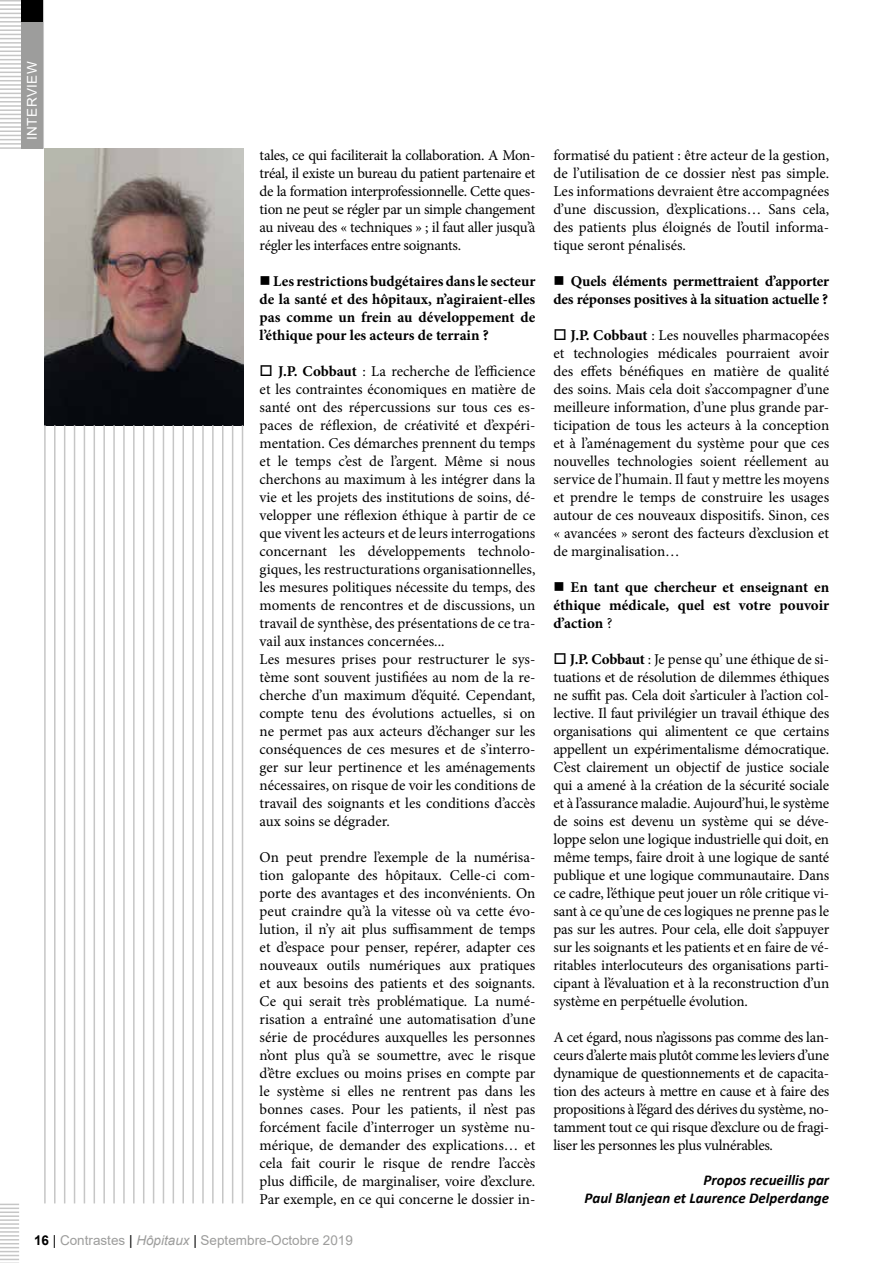
<style>
.page{position:relative;width:893px;height:1263px;background:#fff}
.page>*{position:absolute;margin:0;border:0;box-sizing:border-box;transform-origin:0 0}
.t1{font:15px/18px "Minion Pro";color:#000;text-align:justify}
.t2{font:700 15px/18px "Minion Pro";letter-spacing:-.005em;color:#000;text-align:justify}
.t3{font:italic 700 15px/18px "Calibri";color:#000;text-align:right}
.t4{font:13.5px "Arial";color:#9d9d9c}
.t5{font:13.5px "Arial";letter-spacing:.035em;color:#fff}
.s1{font-weight:700}
.s2{font-weight:700;color:#000}
.s3{color:#000}
.s4{font-style:italic}
.s5{font-weight:400}
</style>
<div class="page">
<svg style="left:0;top:1203px;width:19px;height:60px"></svg>
<img style="left:44px;top:149px;width:199px;height:276px">
<hr style="left:0;top:0;width:21px;height:2px;background:#c6c6c6">
<hr style="left:0;top:4px;width:21px;height:2px;background:#c6c6c6">
<hr style="left:0;top:8px;width:21px;height:2px;background:#c6c6c6">
<svg style="left:0;top:13px;width:21px;height:5px"></svg>
<hr style="left:0;top:21px;width:21px;height:2px;background:#c6c6c6">
<hr style="left:0;top:25px;width:21px;height:2px;background:#c6c6c6">
<hr style="left:0;top:29px;width:21px;height:2px;background:#c6c6c6">
<svg style="left:0;top:34px;width:21px;height:5px"></svg>
<hr style="left:0;top:42px;width:21px;height:2px;background:#c6c6c6">
<hr style="left:0;top:46px;width:21px;height:2px;background:#c6c6c6">
<svg style="left:0;top:51px;width:21px;height:9px"></svg>
<hr style="left:0;top:63px;width:21px;height:2px;background:#c6c6c6">
<hr style="left:0;top:67px;width:21px;height:2px;background:#c6c6c6">
<svg style="left:0;top:72px;width:21px;height:9px"></svg>
<hr style="left:0;top:84px;width:21px;height:2px;background:#c6c6c6">
<hr style="left:0;top:88px;width:21px;height:2px;background:#c6c6c6">
<svg style="left:0;top:93px;width:21px;height:5px"></svg>
<hr style="left:0;top:101px;width:21px;height:2px;background:#c6c6c6">
<hr style="left:0;top:105px;width:21px;height:2px;background:#c6c6c6">
<hr style="left:0;top:109px;width:21px;height:2px;background:#c6c6c6">
<svg style="left:0;top:114px;width:21px;height:5px"></svg>
<hr style="left:0;top:122px;width:21px;height:2px;background:#c6c6c6">
<hr style="left:0;top:126px;width:21px;height:2px;background:#c6c6c6">
<hr style="left:0;top:130px;width:21px;height:2px;background:#c6c6c6">
<svg style="left:0;top:135px;width:21px;height:5px"></svg>
<hr style="left:0;top:143px;width:21px;height:2px;background:#c6c6c6">
<hr style="left:0;top:147px;width:21px;height:2px;background:#c6c6c6">
<hr style="left:43px;top:0;width:1px;height:149px;background:#c6c6c6">
<div style="left:21px;top:21px;width:22px;height:128px;background:#9d9d9c"></div>
<div style="left:21px;top:0;width:22px;height:21px;background:#000"></div>
<hr style="left:242px;top:425px;width:1px;height:778px;background:#c6c6c6">
<hr style="left:232px;top:425px;width:1px;height:778px;background:#c6c6c6">
<hr style="left:222px;top:425px;width:1px;height:778px;background:#c6c6c6">
<hr style="left:212px;top:425px;width:2px;height:778px;background:#c6c6c6">
<hr style="left:202px;top:425px;width:2px;height:778px;background:#c6c6c6">
<hr style="left:192px;top:425px;width:2px;height:778px;background:#c6c6c6">
<hr style="left:182px;top:425px;width:2px;height:778px;background:#c6c6c6">
<hr style="left:173px;top:425px;width:1px;height:778px;background:#c6c6c6">
<hr style="left:163px;top:425px;width:1px;height:778px;background:#c6c6c6">
<hr style="left:153px;top:425px;width:1px;height:778px;background:#c6c6c6">
<hr style="left:143px;top:425px;width:1px;height:778px;background:#c6c6c6">
<hr style="left:133px;top:425px;width:2px;height:778px;background:#c6c6c6">
<hr style="left:123px;top:425px;width:2px;height:778px;background:#c6c6c6">
<hr style="left:113px;top:425px;width:2px;height:778px;background:#c6c6c6">
<hr style="left:103px;top:425px;width:2px;height:778px;background:#c6c6c6">
<hr style="left:94px;top:425px;width:1px;height:778px;background:#c6c6c6">
<hr style="left:84px;top:425px;width:1px;height:778px;background:#c6c6c6">
<hr style="left:74px;top:425px;width:1px;height:778px;background:#c6c6c6">
<hr style="left:64px;top:425px;width:1px;height:778px;background:#c6c6c6">
<hr style="left:54px;top:425px;width:2px;height:778px;background:#c6c6c6">
<hr style="left:44px;top:425px;width:2px;height:778px;background:#c6c6c6">
<p class="t5" style="left:23px;top:140px;width:80px;rotate:-90deg">INTERVIEW</p>
<p class="t1" style="left:260px;top:146px;width:277px">tales, ce qui faciliterait la collaboration. A Mon&shy;tréal, il existe un bureau du patient partenaire et de la formation interprofessionnelle. Cette ques&shy;tion ne peut se régler par un simple changement au niveau des « techniques » ; il faut aller jusqu’à régler les interfaces entre soignants.</p>
<p class="t2" style="left:260px;top:272px;width:277px">■ Les restrictions budgétaires dans le secteur de la santé et des hôpitaux, n’agiraient-elles pas comme un frein au développement de l’éthique pour les acteurs de terrain ?</p>
<p class="t1" style="left:260px;top:362px;width:277px;text-align:left">□ <span class="s1">J.P. Cobbaut</span> : La recherche de l’efficience et les contraintes économiques en matière de santé ont des répercussions sur tous ces es&shy;paces de réflexion, de créativité et d’expéri&shy;mentation. Ces démarches prennent du temps et le temps c’est de l’argent. Même si nous cherchons au maximum à les intégrer dans la vie et les projets des institutions de soins, dé&shy;velopper une réflexion éthique à partir de ce que vivent les acteurs et de leurs interrogations concernant les développements technolo&shy;giques, les restructurations organisationnelles, les mesures politiques nécessite du temps, des moments de rencontres et de discussions, un travail de synthèse, des présentations de ce tra&shy;vail aux instances concernées...<br>Les mesures prises pour restructurer le sys&shy;tème sont souvent justifiées au nom de la re&shy;cherche d’un maximum d’équité. Cependant, compte tenu des évolutions actuelles, si on ne permet pas aux acteurs d’échanger sur les conséquences de ces mesures et de s’interro&shy;ger sur leur pertinence et les aménagements nécessaires, on risque de voir les conditions de travail des soignants et les conditions d’accès aux soins se dégrader.</p>
<p class="t1" style="left:260px;top:848px;width:277px">On peut prendre l’exemple de la numérisa&shy;tion galopante des hôpitaux. Celle-ci com&shy;porte des avantages et des inconvénients. On peut craindre qu’à la vitesse où va cette évo&shy;lution, il n’y ait plus suffisamment de temps et d’espace pour penser, repérer, adapter ces nouveaux outils numériques aux pratiques et aux besoins des patients et des soignants.<br>Ce qui serait très problématique. La numé&shy;risation a entraîné une automatisation d’une série de procédures auxquelles les personnes n’ont plus qu’à se soumettre, avec le risque d’être exclues ou moins prises en compte par le système si elles ne rentrent pas dans les bonnes cases. Pour les patients, il n’est pas forcément facile d’interroger un système nu&shy;mérique, de demander des explications… et cela fait courir le risque de rendre l’accès plus difficile, de marginaliser, voire d’exclure.<br>Par exemple, en ce qui concerne le dossier in-</p>
<p class="t4" style="left:34px;top:1231px;width:320px"><span class="s2">16</span> <span class="s3">|</span> Contrastes <span class="s3">|</span> <span class="s4">Hôpitaux</span> <span class="s3">|</span> Septembre-Octobre 2019</p>
<p class="t1" style="left:553px;top:146px;width:277px">formatisé du patient : être acteur de la gestion, de l’utilisation de ce dossier n’est pas simple.<br>Les informations devraient être accompagnées d’une discussion, d’explications… Sans cela, des patients plus éloignés de l’outil informa&shy;tique seront pénalisés.</p>
<p class="t2" style="left:553px;top:272px;width:277px">■ Quels éléments permettraient d’apporter des réponses positives à la situation actuelle ?</p>
<p class="t1" style="left:553px;top:326px;width:277px">□ <span class="s1">J.P. Cobbaut</span> : Les nouvelles pharmacopées et technologies médicales pourraient avoir des effets bénéfiques en matière de qualité des soins. Mais cela doit s’accompagner d’une meilleure information, d’une plus grande par&shy;ticipation de tous les acteurs à la conception et à l’aménagement du système pour que ces nouvelles technologies soient réellement au service de l’humain. Il faut y mettre les moyens et prendre le temps de construire les usages autour de ces nouveaux dispositifs. Sinon, ces « avancées » seront des facteurs d’exclusion et de marginalisation…</p>
<p class="t2" style="left:553px;top:578px;width:277px">■ En tant que chercheur et enseignant en éthique médicale, quel est votre pouvoir d’action <span class="s5">?</span></p>
<p class="t1" style="left:553px;top:650px;width:277px">□ <span class="s1">J.P. Cobbaut</span> : Je pense qu’ une éthique de si&shy;tuations et de résolution de dilemmes éthiques ne suffit pas. Cela doit s’articuler à l’action col&shy;lective. Il faut privilégier un travail éthique des organisations qui alimentent ce que certains appellent un expérimentalisme démocratique.<br>C’est clairement un objectif de justice sociale qui a amené à la création de la sécurité sociale et à l’assurance maladie. Aujourd’hui, le système de soins est devenu un système qui se déve&shy;loppe selon une logique industrielle qui doit, en même temps, faire droit à une logique de santé publique et une logique communautaire. Dans ce cadre, l’éthique peut jouer un rôle critique vi&shy;sant à ce qu’une de ces logiques ne prenne pas le pas sur les autres. Pour cela, elle doit s’appuyer sur les soignants et les patients et en faire de vé&shy;ritables interlocuteurs des organisations parti&shy;cipant à l’évaluation et à la reconstruction d’un système en perpétuelle évolution.</p>
<p class="t1" style="left:553px;top:1028px;width:277px">A cet égard, nous n’agissons pas comme des lan&shy;ceurs d’alerte mais plutôt comme les leviers d’une dynamique de questionnements et de capacita&shy;tion des acteurs à mettre en cause et à faire des propositions à l’égard des dérives du système, no&shy;tamment tout ce qui risque d’exclure ou de fragi&shy;liser les personnes les plus vulnérables.</p>
<p class="t3" style="left:585px;top:1170px;width:246px">Propos recueillis par<br>Paul Blanjean et Laurence Delperdange</p>
</div>
